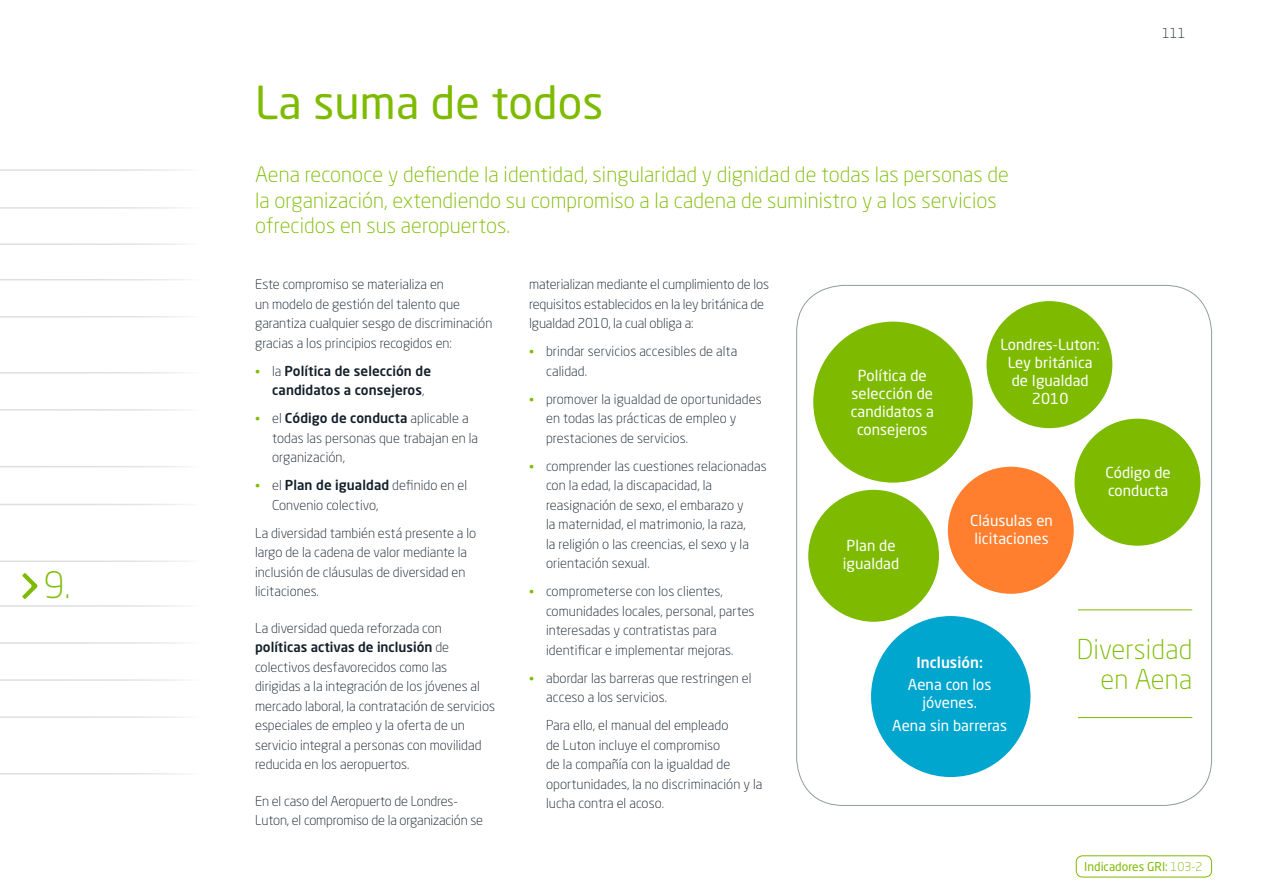
<style>
.page{position:relative;width:1263px;height:893px;background:#fff}
.page>*{position:absolute;margin:0;border:0;box-sizing:border-box;transform-origin:0 0}
.t1{font:45px "Neo Sans Std";letter-spacing:.005em;color:#7ebb00}
.t2{font:300 36px "Neo Sans Std";color:#7ebb00}
.t3{font:300 27px/30px "Neo Sans Std";letter-spacing:.005em;color:#7ebb00;text-align:right}
.t4{font:300 21px/25.2px "Neo Sans Std";letter-spacing:.005em;color:#7ebb00}
.t5{font:15px/18px "Neo Sans Std";letter-spacing:.005em;color:#fff;text-align:center}
.t6{font:500 15px "Neo Sans Std";letter-spacing:.005em;color:#fff}
.t7{font:300 13.5px/19.5px "Neo Sans Std";color:#121e29}
.t8{font:500 13.5px/19.5px "Neo Sans Std";letter-spacing:.005em;color:#121e29}
.t9{font:12px "Neo Sans Std";color:#7ebb00}
.s1{font-weight:300;font-size:12px;color:#7ebb00}
.s2{font-weight:300}
.s3{font-size:12px;color:#7ebb00}
.s4{font-weight:500}
</style>
<div class="page">
<hr style="left:0;top:207px;width:199px;height:2px;background:#dddfe0">
<hr style="left:0;top:243px;width:199px;height:2px;background:#dddfe0">
<hr style="left:0;top:279px;width:199px;height:1px;background:#dddfe0">
<hr style="left:0;top:316px;width:199px;height:2px;background:#dddfe0">
<hr style="left:0;top:372px;width:199px;height:2px;background:#dddfe0">
<hr style="left:0;top:409px;width:199px;height:2px;background:#dddfe0">
<hr style="left:0;top:466px;width:199px;height:1px;background:#dddfe0">
<hr style="left:0;top:504px;width:199px;height:1px;background:#dddfe0">
<hr style="left:0;top:560px;width:199px;height:2px;background:#dddfe0">
<hr style="left:0;top:605px;width:199px;height:2px;background:#dddfe0">
<hr style="left:0;top:642px;width:199px;height:2px;background:#dddfe0">
<hr style="left:0;top:679px;width:199px;height:2px;background:#dddfe0">
<hr style="left:0;top:716px;width:199px;height:2px;background:#dddfe0">
<hr style="left:0;top:773px;width:199px;height:2px;background:#dddfe0">
<hr style="left:0;top:169px;width:199px;height:2px;background:#dddfe0">
<svg style="left:22px;top:573px;width:16px;height:26px"></svg>
<div style="left:813px;top:322px;width:160px;height:161px;background:#7ebb00;border-radius:50%"></div>
<div style="left:808px;top:490px;width:131px;height:132px;background:#7ebb00;border-radius:50%"></div>
<div style="left:948px;top:467px;width:126px;height:127px;background:#ff7f2f;border-radius:50%"></div>
<div style="left:1074px;top:419px;width:126px;height:127px;background:#7ebb00;border-radius:50%"></div>
<div style="left:986px;top:301px;width:126px;height:127px;background:#7ebb00;border-radius:50%"></div>
<div style="left:871px;top:616px;width:159px;height:161px;background:#00a6ce;border-radius:50%"></div>
<hr style="left:1078px;top:609px;width:114px;height:1px;background:#7ebb00">
<hr style="left:1078px;top:717px;width:114px;height:1px;background:#7ebb00">
<div style="left:1076px;top:855px;width:136px;height:22px;border:1px solid #7ebb00;border-radius:6px"></div>
<h2 class="t2" style="left:44px;top:563px;width:28px">9.</h2>
<h1 class="t1" style="left:255px;top:75px;width:350px">La suma de todos</h1>
<h3 class="t4" style="left:255px;top:162px;width:755px">Aena reconoce y defiende la identidad, singularidad y dignidad de todas las personas de la organización, extendiendo su compromiso a la cadena de suministro y a los servicios ofrecidos en sus aeropuertos.</h3>
<p class="t7" style="left:1162px;top:23px;width:25px">111</p>
<p class="t7" style="left:255px;top:275px;width:239px">Este compromiso se materializa en<br>un modelo de gestión del talento que garantiza cualquier sesgo de discriminación gracias a los principios recogidos en:</p>
<p class="t8" style="left:272px;top:361px;width:160px;text-indent:-17px"><span class="s1">•</span> <span class="s2">la</span> Política de selección de candidatos a consejeros<span class="s2">,</span></p>
<p class="t7" style="left:272px;top:409px;width:208px;text-indent:-17px"><span class="s3">•</span> el <span class="s4">Código de conducta</span> aplicable a todas las personas que trabajan en la organización,</p>
<p class="t7" style="left:272px;top:476px;width:197px;text-indent:-17px"><span class="s3">•</span> el <span class="s4">Plan de igualdad</span> definido en el<br>Convenio colectivo,</p>
<p class="t7" style="left:255px;top:523px;width:223px">La diversidad también está presente a lo largo de la cadena de valor mediante la inclusión de cláusulas de diversidad en licitaciones.</p>
<p class="t7" style="left:255px;top:618px;width:241px">La diversidad queda reforzada con <span class="s4">políticas activas de inclusión</span> de colectivos desfavorecidos como las dirigidas a la integración de los jóvenes al mercado laboral, la contratación de servicios especiales de empleo y la oferta de un servicio integral a personas con movilidad reducida en los aeropuertos.</p>
<p class="t7" style="left:255px;top:791px;width:230px">En el caso del Aeropuerto de Londres-<br>Luton, el compromiso de la organización se</p>
<p class="t7" style="left:529px;top:274px;width:241px">materializan mediante el cumplimiento de los requisitos establecidos en la ley británica de<br>Igualdad 2010, la cual obliga a:</p>
<p class="t7" style="left:546px;top:342px;width:193px;text-indent:-17px"><span class="s3">•</span> brindar servicios accesibles de alta calidad.</p>
<p class="t7" style="left:546px;top:389px;width:217px;text-indent:-17px"><span class="s3">•</span> promover la igualdad de oportunidades en todas las prácticas de empleo y prestaciones de servicios.</p>
<p class="t7" style="left:546px;top:456px;width:222px;text-indent:-17px"><span class="s3">•</span> comprender las cuestiones relacionadas con la edad, la discapacidad, la reasignación de sexo, el embarazo y<br>la maternidad, el matrimonio, la raza,<br>la religión o las creencias, el sexo y la orientación sexual.</p>
<p class="t7" style="left:546px;top:582px;width:210px;text-indent:-17px"><span class="s3">•</span> comprometerse con los clientes, comunidades locales, personal, partes interesadas y contratistas para identificar e implementar mejoras.</p>
<p class="t7" style="left:546px;top:668px;width:207px;text-indent:-17px"><span class="s3">•</span> abordar las barreras que restringen el acceso a los servicios.</p>
<p class="t7" style="left:546px;top:716px;width:218px">Para ello, el manual del empleado<br>de Luton incluye el compromiso<br>de la compañía con la igualdad de oportunidades, la no discriminación y la lucha contra el acoso.</p>
<p class="t5" style="left:851px;top:366px;width:85px">Política de selección de candidatos a consejeros</p>
<p class="t5" style="left:843px;top:536px;width:58px;text-align:left">Plan de igualdad</p>
<p class="t5" style="left:1000px;top:335px;width:101px">Londres-Luton:<br>Ley británica de Igualdad<br>2010</p>
<p class="t5" style="left:970px;top:512px;width:84px;text-align:left">Cláusulas en licitaciones</p>
<p class="t5" style="left:1106px;top:463px;width:67px;text-align:left">Código de conducta</p>
<p class="t6" style="left:916px;top:653px;width:68px">Inclusión:</p>
<p class="t5" style="left:908px;top:676px;width:85px">Aena con los jóvenes.</p>
<p class="t5" style="left:892px;top:716px;width:116px">Aena sin barreras</p>
<h3 class="t3" style="left:1077px;top:634px;width:117px">Diversidad en Aena</h3>
<p class="t9" style="left:1084px;top:859px;width:120px">Indicadores GRI: <span class="s2">103-2</span></p>
</div>
